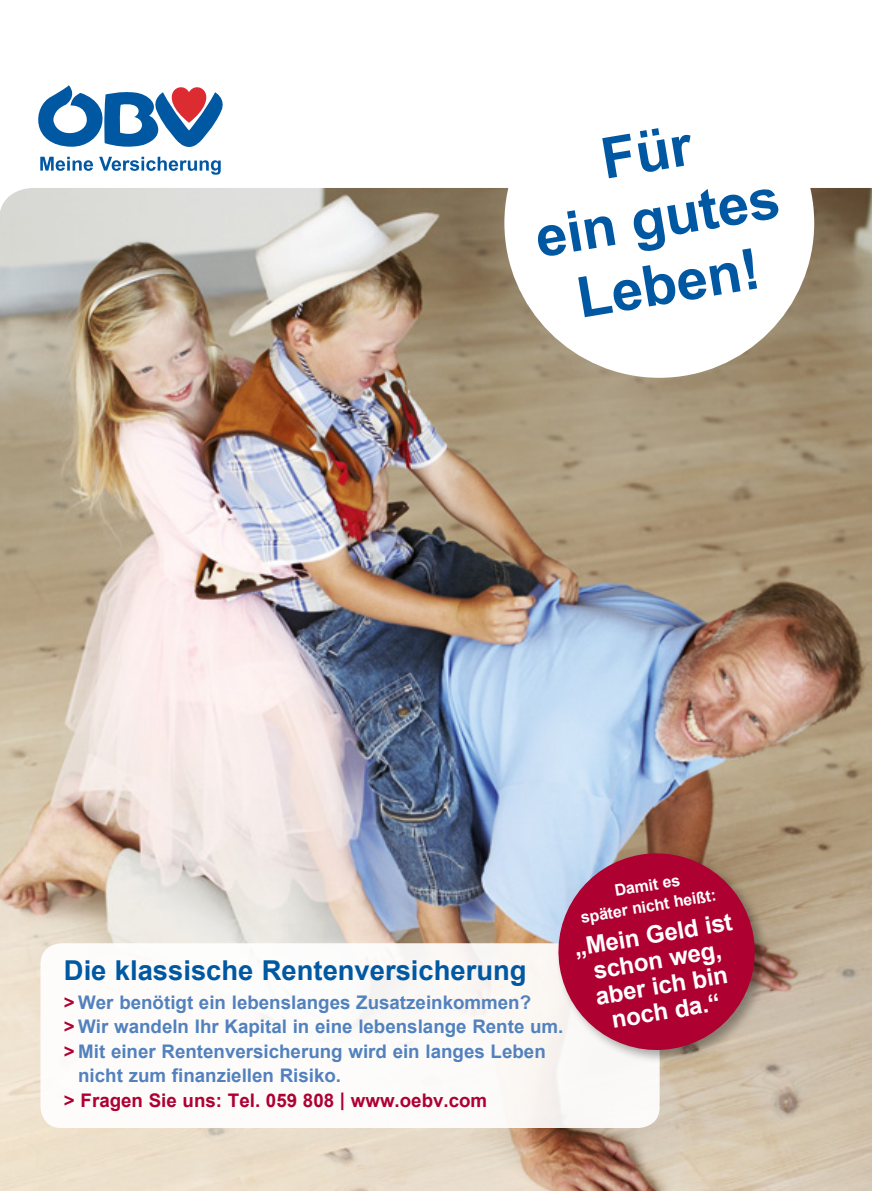
<style>
.page{position:relative;width:872px;height:1191px;background:#fff}
.page>*{position:absolute;margin:0;border:0;box-sizing:border-box;transform-origin:0 0}
.t1{font:700 56.7px/66.4px "Arial";color:#0057a2;text-align:center}
.t2{font:700 27.45px "Arial";color:#0057a2}
.t3{font:700 24px/25.7px "Arial";color:#fff;text-align:center}
.t4{font:700 18.75px "Arial";color:#5281be}
.t5{font:700 18.75px "Arial";color:#af0032}
.t6{font:700 16.05px/20.7px "Arial";color:#fff;text-align:center}
.s1{color:#af0032}
</style>
<div class="page">
<img style="left:0;top:188px;width:872px;height:1003px">
<div style="left:504px;top:68px;width:310px;height:310px;background:#fff;border-radius:50%"></div>
<svg style="left:38px;top:85px;width:185px;height:62px"></svg>
<svg style="left:40px;top:157px;width:53px;height:14px"></svg>
<svg style="left:99px;top:157px;width:122px;height:18px"></svg>
<div style="left:40px;top:943px;width:619px;height:185px;background:#fff;border-radius:21px"></div>
<div style="left:555px;top:850px;width:214px;height:215px;background:#000;opacity:.32"></div>
<svg style="left:551px;top:845px;width:211px;height:212px;background:#b33b5a"></svg>
<h1 class="t1" style="left:520px;top:140px;width:248px;rotate:-9deg">Für<br>ein gutes<br>Leben!</h1>
<h2 class="t2" style="left:64px;top:952px;width:464px">Die klassische Rentenversicherung</h2>
<p class="t4" style="left:64px;top:990px;width:469px"><span class="s1">&gt;</span> Wer benötigt ein lebenslanges Zusatzeinkommen?</p>
<p class="t4" style="left:64px;top:1014px;width:501px"><span class="s1">&gt;</span> Wir wandeln Ihr Kapital in eine lebenslange Rente um.</p>
<p class="t4" style="left:64px;top:1039px;width:483px"><span class="s1">&gt;</span> Mit einer Rentenversicherung wird ein langes Leben</p>
<p class="t4" style="left:78px;top:1063px;width:264px">nicht zum finanziellen Risiko.</p>
<p class="t5" style="left:64px;top:1088px;width:425px">&gt; Fragen Sie uns: Tel. 059 808 | www.oebv.com</p>
<p class="t6" style="left:575px;top:888px;width:138px;rotate:-10deg">Damit es<br>später nicht heißt:</p>
<p class="t3" style="left:572px;top:935px;width:161px;rotate:-9deg">„Mein Geld ist schon weg, aber ich bin noch da.“</p>
</div>
